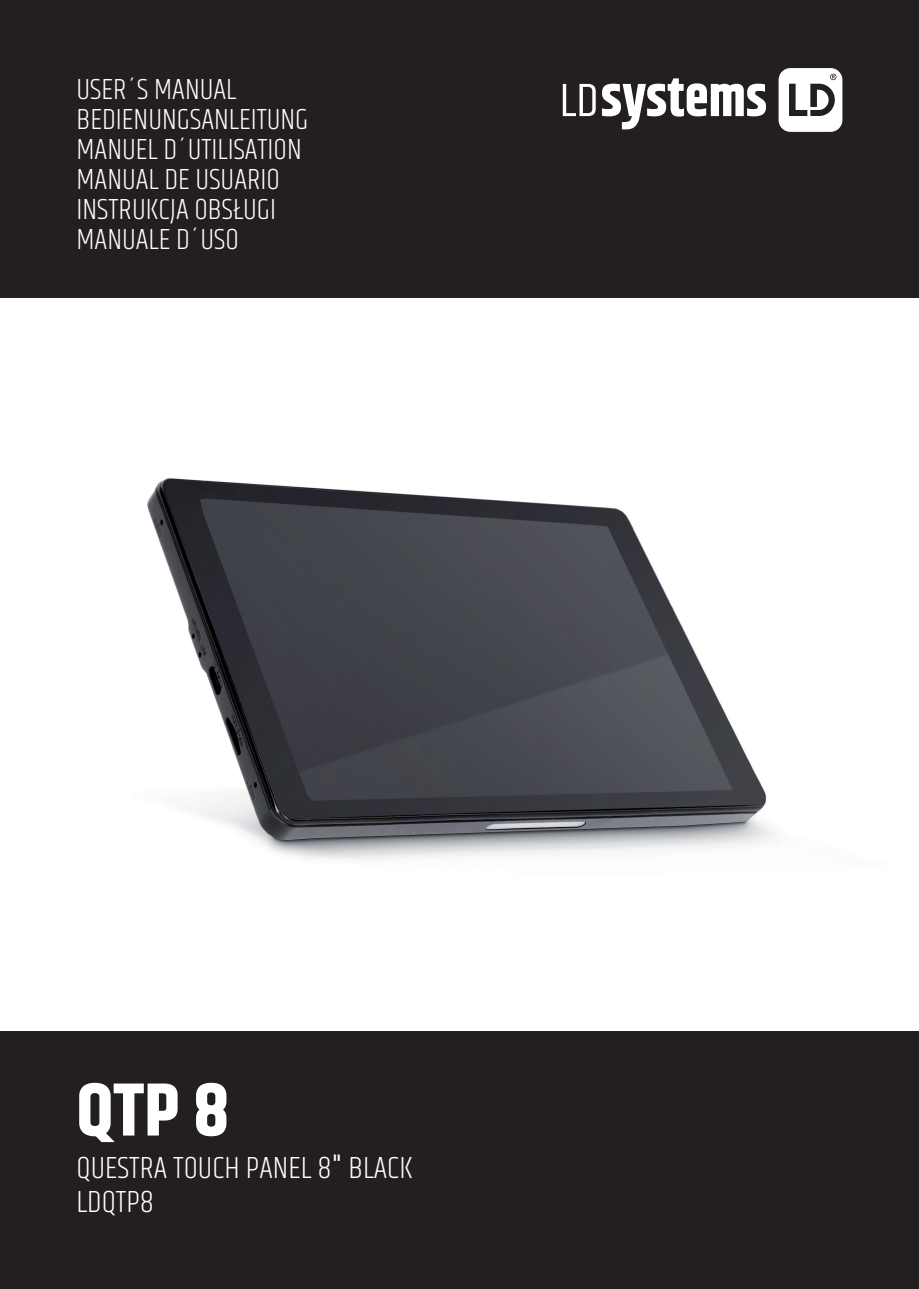
<style>
.page{position:relative;width:919px;height:1289px;background:#fff}
.page>*{position:absolute;margin:0;border:0;box-sizing:border-box;transform-origin:0 0}
.t1{font:700 75px "Khand";color:#fff}
.t2{font:300 31.5px/34.5px "Khand";color:#fff}
.t3{font:300 30px/30px "Khand";color:#fff}
.s1{font-weight:400}
</style>
<div class="page">
<img style="left:147px;top:478px;width:628px;height:382px">
<div style="left:0;top:1031px;width:918px;height:257px;background:#231f20"></div>
<div style="left:0;top:0;width:918px;height:298px;background:#231f20"></div>
<svg style="left:562px;top:84px;width:33px;height:32px"></svg>
<svg style="left:602px;top:78px;width:164px;height:51px"></svg>
<svg style="left:778px;top:68px;width:64px;height:64px"></svg>
<p class="t3" style="left:77px;top:75px;width:233px">USER´S MANUAL<br>BEDIENUNGSANLEITUNG<br>MANUEL D´UTILISATION<br>MANUAL DE USUARIO<br>INSTRUKCJA OBSŁUGI<br>MANUALE D´USO</p>
<h1 class="t1" style="left:77px;top:1056px;width:154px">QTP 8</h1>
<p class="t2" style="left:77px;top:1151px;width:337px">QUESTRA TOUCH PANEL 8<span class="s1">"</span> BLACK<br>LDQTP8</p>
</div>
